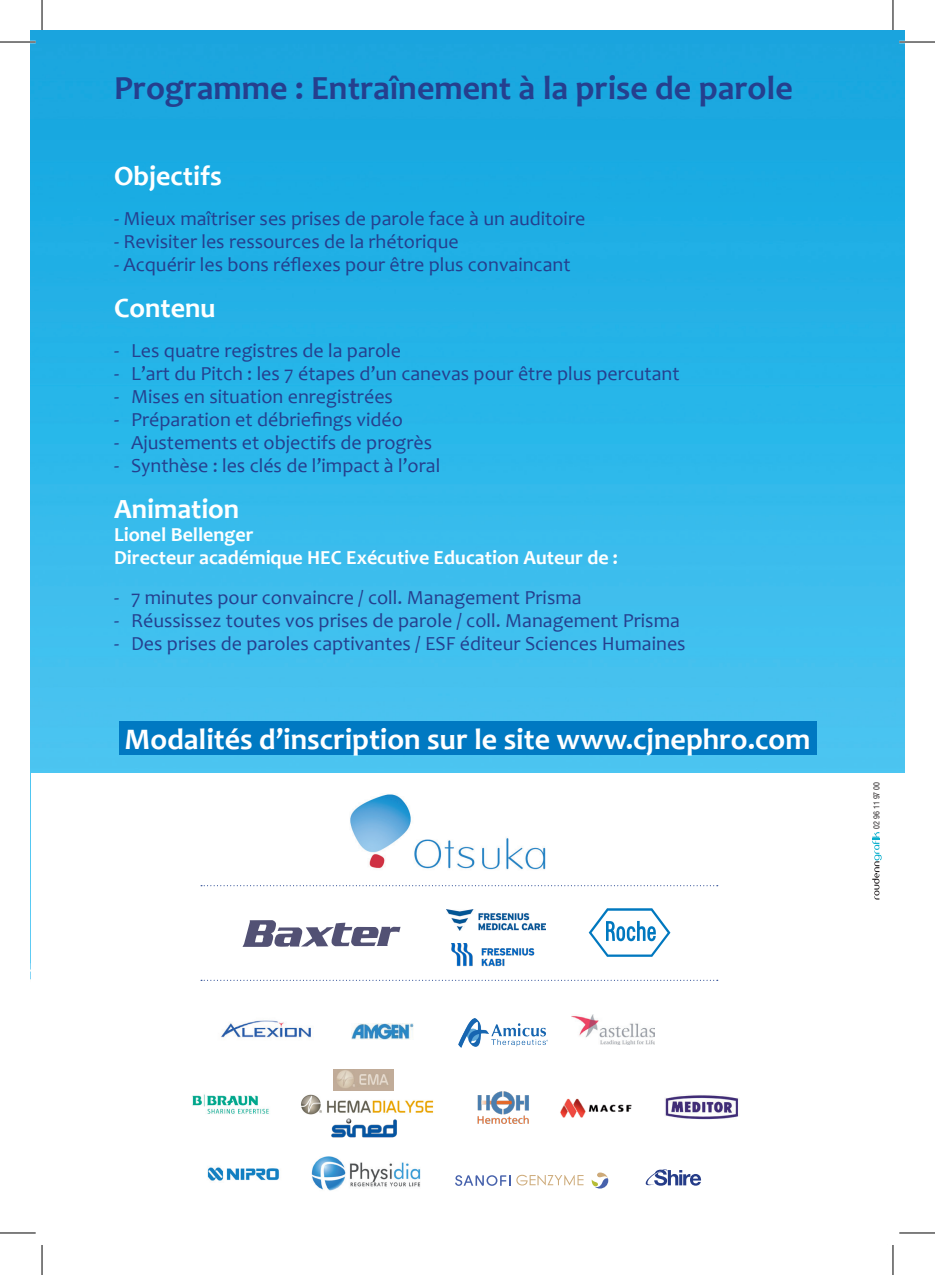
<style>
.page{position:relative;width:935px;height:1275px;background:#fff}
.page>*{position:absolute;margin:0;border:0;box-sizing:border-box;transform-origin:0 0}
.t1{font:700 34px "Candara";color:#253f8e}
.t2{font:700 30px "Candara";color:#fff}
.t3{font:700 28px "Candara";color:#fff}
.t4{font:20px "Candara";color:#253f8e}
.t5{font:700 20px "Candara";color:#fff}
.t6{font:condensed 7.8px "Swiss 721 BT";color:#231f20}
</style>
<div class="page">
<img style="left:31px;top:31px;width:873px;height:742px">
<div style="left:119px;top:721px;width:696px;height:33px;background:#0079c2"></div>
<svg style="left:872px;top:832px;width:9px;height:67px"></svg>
<img style="left:350px;top:794px;width:196px;height:76px">
<svg style="left:201px;top:979px;width:516px;height:1px"></svg>
<svg style="left:201px;top:885px;width:516px;height:1px"></svg>
<img style="left:665px;top:1095px;width:74px;height:25px">
<img style="left:477px;top:1091px;width:52px;height:33px">
<img style="left:207px;top:1167px;width:73px;height:14px">
<img style="left:571px;top:1014px;width:83px;height:30px">
<img style="left:221px;top:1020px;width:90px;height:18px">
<img style="left:352px;top:1023px;width:61px;height:16px">
<svg style="left:242px;top:920px;width:158px;height:27px"></svg>
<img style="left:192px;top:1094px;width:77px;height:20px">
<svg style="left:455px;top:1175px;width:55px;height:11px"></svg>
<svg style="left:591px;top:1172px;width:17px;height:16px"></svg>
<svg style="left:516px;top:1174px;width:67px;height:11px"></svg>
<img style="left:560px;top:1098px;width:72px;height:20px">
<img style="left:333px;top:1069px;width:61px;height:21px">
<img style="left:331px;top:1118px;width:66px;height:19px">
<img style="left:301px;top:1094px;width:132px;height:20px">
<svg style="left:588px;top:908px;width:82px;height:48px"></svg>
<svg style="left:645px;top:1169px;width:56px;height:16px"></svg>
<img style="left:447px;top:909px;width:98px;height:21px">
<img style="left:451px;top:943px;width:84px;height:24px">
<img style="left:458px;top:1018px;width:89px;height:29px">
<img style="left:311px;top:1156px;width:110px;height:35px">
<hr style="left:0;top:42px;width:30px;height:1px;background:#000">
<hr style="left:904px;top:42px;width:30px;height:1px;background:#000">
<hr style="left:0;top:1232px;width:30px;height:1px;background:#000">
<hr style="left:904px;top:1232px;width:30px;height:1px;background:#000">
<hr style="left:42px;top:0;width:1px;height:30px;background:#000">
<hr style="left:42px;top:1245px;width:1px;height:30px;background:#000">
<hr style="left:892px;top:0;width:1px;height:30px;background:#000">
<hr style="left:892px;top:1245px;width:1px;height:30px;background:#000">
<p class="t1" style="left:114px;top:67px;width:680px">Programme : Entraînement à la prise de parole</p>
<p class="t3" style="left:114px;top:159px;width:109px">Objectifs</p>
<p class="t4" style="left:114px;top:206px;width:472px">- Mieux maîtriser ses prises de parole face à un auditoire</p>
<p class="t4" style="left:114px;top:229px;width:346px">- Revisiter les ressources de la rhétorique</p>
<p class="t4" style="left:114px;top:252px;width:458px">- Acquérir les bons réflexes pour être plus convaincant</p>
<p class="t3" style="left:114px;top:291px;width:103px">Contenu</p>
<p class="t4" style="left:114px;top:338px;width:288px">- Les quatre registres de la parole</p>
<p class="t4" style="left:114px;top:361px;width:567px">- L’art du Pitch : les 7 étapes d’un canevas pour être plus percutant</p>
<p class="t4" style="left:114px;top:384px;width:280px">- Mises en situation enregistrées</p>
<p class="t4" style="left:114px;top:407px;width:290px">- Préparation et débriefings vidéo</p>
<p class="t4" style="left:114px;top:430px;width:319px">- Ajustements et objectifs de progrès</p>
<p class="t4" style="left:114px;top:453px;width:328px">- Synthèse : les clés de l’impact à l’oral</p>
<p class="t3" style="left:114px;top:492px;width:127px">Animation</p>
<p class="t5" style="left:114px;top:522px;width:141px">Lionel Bellenger</p>
<p class="t5" style="left:114px;top:545px;width:505px">Directeur académique HEC Exécutive Education Auteur de :</p>
<p class="t4" style="left:114px;top:585px;width:469px">- 7 minutes pour convaincre / coll. Management Prisma</p>
<p class="t4" style="left:114px;top:608px;width:567px">- Réussissez toutes vos prises de parole / coll. Management Prisma</p>
<p class="t4" style="left:114px;top:631px;width:573px">- Des prises de paroles captivantes / ESF éditeur Sciences Humaines</p>
<p class="t2" style="left:125px;top:720px;width:687px">Modalités d’inscription sur le site www.cjnephro.com</p>
<p class="t6" style="left:871px;top:828px;width:48px;rotate:-90deg">02 96 11 97 00</p>
</div>
